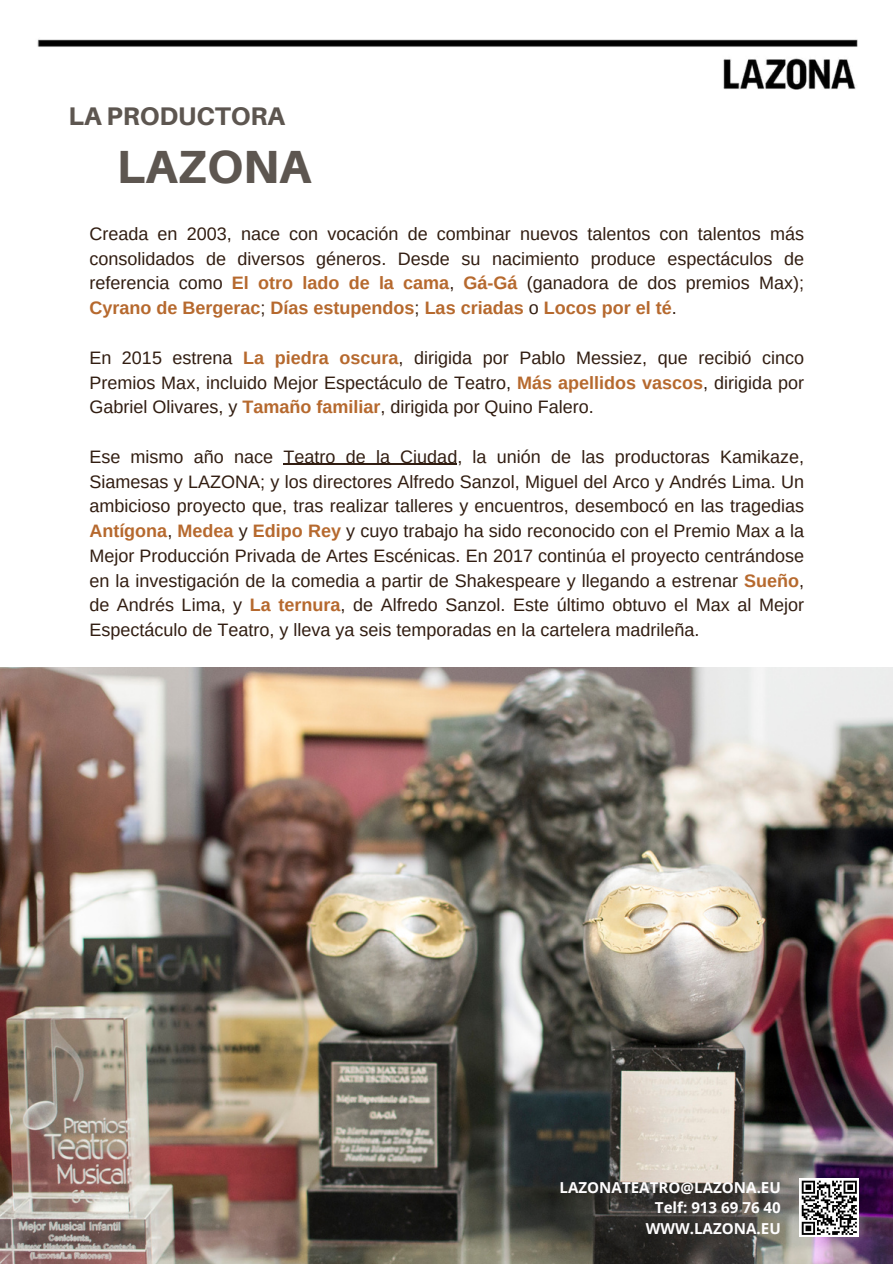
<style>
.page{position:relative;width:893px;height:1264px;background:#fff}
.page>*{position:absolute;margin:0;border:0;box-sizing:border-box;transform-origin:0 0}
.t1{font:800 46.5px "Aileron";color:#5d5650}
.t2{font:800 25.5px "Aileron";color:#5d5650}
.t3{font:18px/24.8px "Arimo";color:#311d11;text-align:justify}
.t4{font:700 15.15px/20.4px "Open Sans";color:#fefdfe;text-align:right}
.s1{font-weight:700;color:#b6692e}
</style>
<div class="page">
<img style="left:37px;top:39px;width:820px;height:51px">
<img style="left:0;top:668px;width:892px;height:595px">
<hr style="left:283px;top:464px;width:174px;height:1px;background:#311d11">
<img style="left:799px;top:1178px;width:59px;height:58px">
<h2 class="t2" style="left:68px;top:100px;width:218px">LA PRODUCTORA</h2>
<h1 class="t1" style="left:117px;top:138px;width:196px">LAZONA</h1>
<p class="t3" style="left:89px;top:221px;width:716px">Creada en 2003, nace con vocación de combinar nuevos talentos con talentos más consolidados de diversos géneros. Desde su nacimiento produce espectáculos de referencia como <span class="s1">El otro lado de la cama</span>, <span class="s1">Gá-Gá</span> (ganadora de dos premios Max); <span class="s1">Cyrano de Bergerac</span>; <span class="s1">Días estupendos</span>; <span class="s1">Las criadas</span> o <span class="s1">Locos por el té</span>.</p>
<p class="t3" style="left:89px;top:345px;width:716px">En 2015 estrena <span class="s1">La piedra oscura</span>, dirigida por Pablo Messiez, que recibió cinco Premios Max, incluido Mejor Espectáculo de Teatro, <span class="s1">Más apellidos vascos</span>, dirigida por Gabriel Olivares, y <span class="s1">Tamaño familiar</span>, dirigida por Quino Falero.</p>
<p class="t3" style="left:89px;top:444px;width:716px">Ese mismo año nace Teatro de la Ciudad, la unión de las productoras Kamikaze, Siamesas y LAZONA; y los directores Alfredo Sanzol, Miguel del Arco y Andrés Lima. Un ambicioso proyecto que, tras realizar talleres y encuentros, desembocó en las tragedias <span class="s1">Antígona</span>, <span class="s1">Medea</span> y <span class="s1">Edipo Rey</span> y cuyo trabajo ha sido reconocido con el Premio Max a la Mejor Producción Privada de Artes Escénicas. En 2017 continúa el proyecto centrándose en la investigación de la comedia a partir de Shakespeare y llegando a estrenar <span class="s1">Sueño</span>, de Andrés Lima, y <span class="s1">La ternura</span>, de Alfredo Sanzol. Este último obtuvo el Max al Mejor Espectáculo de Teatro, y lleva ya seis temporadas en la cartelera madrileña.</p>
<p class="t4" style="left:559px;top:1176px;width:223px">LAZONATEATRO@LAZONA.EU<br>Telf: 913 69 76 40<br>WWW.LAZONA.EU</p>
</div>
